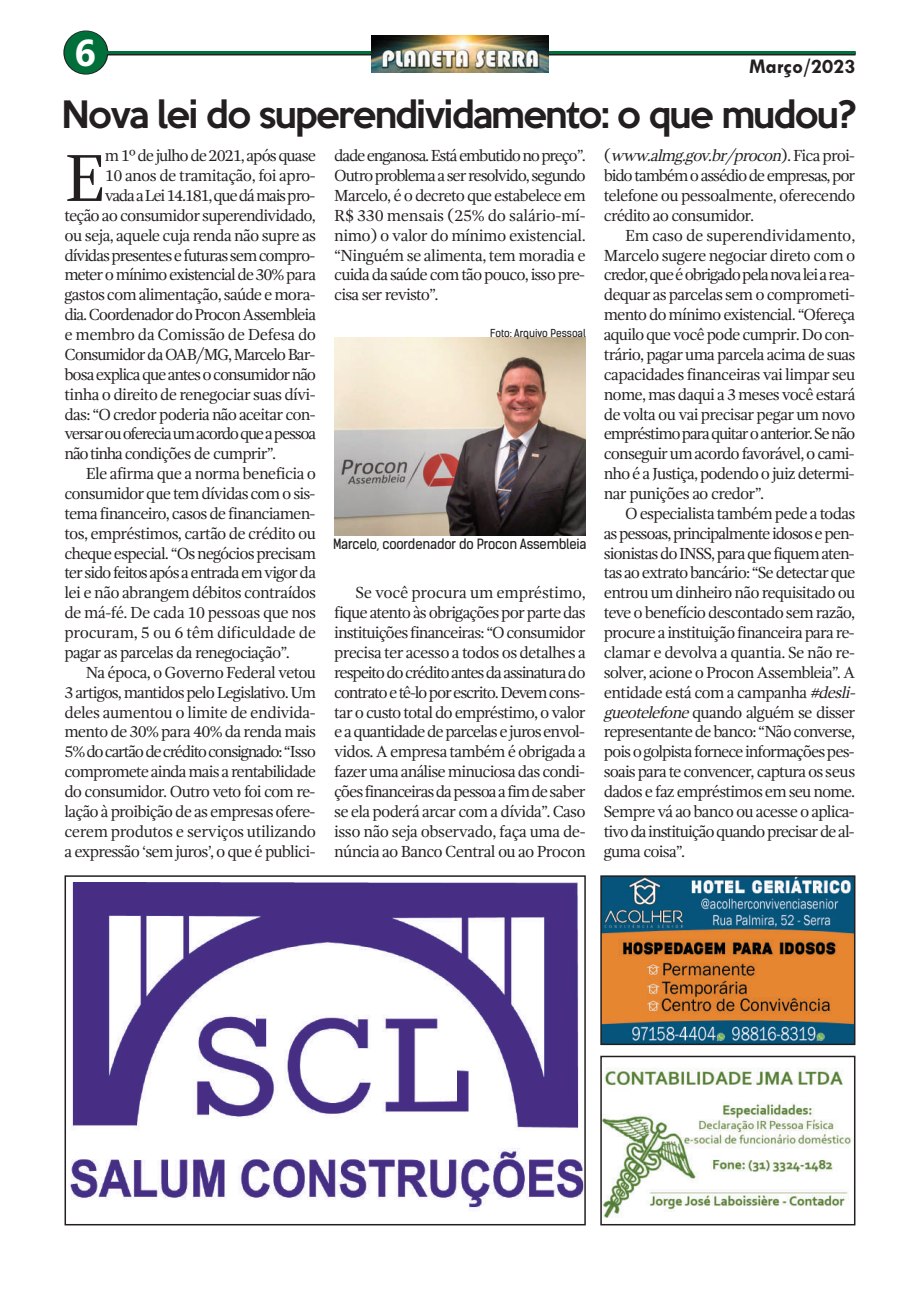
<style>
.page{position:relative;width:920px;height:1290px;background:#fff}
.page>*{position:absolute;margin:0;border:0;box-sizing:border-box;transform-origin:0 0}
.t1{font:68.4px "Gandhi Serif";color:#231f20}
.t2{font:700 37.5px "Ebrima";color:#fff}
.t3{font:500 34.5px "Keep Calm";letter-spacing:-.045em;color:#231f20}
.t4{font:700 21px "Tw Cen";color:#231f20}
.t5{font:16.5px/19.8px "Gandhi Serif";letter-spacing:-.055em;color:#231f20;text-align:justify}
.t6{font:16.5px "Gandhi Serif";letter-spacing:-.035em;color:#231f20}
.t7{font:16.5px "Gandhi Serif";letter-spacing:-.075em;color:#231f20}
.t8{font:16.5px "Gandhi Serif";letter-spacing:-.03em;color:#231f20}
.t9{font:16.5px "Gandhi Serif";letter-spacing:-.025em;color:#231f20}
.t10{font:16.5px "Gandhi Serif";letter-spacing:-.08em;color:#231f20}
.t11{font:16.5px "Gandhi Serif";letter-spacing:-.015em;color:#231f20}
.t12{font:13.5px "Kelson Sans";letter-spacing:-.015em;color:#231f20}
.t13{font:10.5px "Kelson Sans";color:#231f20}
.s1{font-style:italic}
</style>
<div class="page">
<svg style="left:63px;top:31px;width:45px;height:44px"></svg>
<hr style="left:98px;top:52px;width:757px;height:3px;background:#231f20">
<hr style="left:94px;top:51px;width:761px;height:3px;background:#016f3a">
<div style="left:65px;top:31px;width:42px;height:43px;background:#016f3a;border-radius:50%"></div>
<img style="left:372px;top:35px;width:176px;height:38px">
<img style="left:334px;top:338px;width:252px;height:197px">
<img style="left:603px;top:878px;width:249px;height:164px">
<div style="left:600px;top:875px;width:255px;height:170px;border:2px solid #231f20"></div>
<img style="left:70px;top:883px;width:513px;height:328px">
<div style="left:65px;top:875px;width:521px;height:350px;border:2px solid #231f20"></div>
<img style="left:603px;top:1068px;width:248px;height:150px">
<div style="left:600px;top:1056px;width:255px;height:169px;border:2px solid #231f20"></div>
<h2 class="t2" style="left:75px;top:31px;width:23px">6</h2>
<p class="t4" style="left:749px;top:54px;width:108px">Março/2023</p>
<h3 class="t3" style="left:62px;top:84px;width:797px">Nova lei do superendividamento: o que mudou?</h3>
<h1 class="t1" style="left:65px;top:151px;width:43px">E</h1>
<p class="t5" style="left:105px;top:147px;width:213px">m 1º de julho de 2021, após quase</p>
<p class="t5" style="left:604px;top:147px;width:253px">( <span class="s1">www.almg.gov.br/procon</span>) . F i c a p r o i - bidotambémoassédiodeempresas,por telefone ou pessoalmente, oferecendo crédito ao consumidor.</p>
<p class="t5" style="left:604px;top:227px;width:253px;text-indent:21px">Em caso de superendividamento, Marcelo sugere negociar direto com o credor,queéobrigadopelanovaleiarea&shy;dequar as parcelas sem o comprometi&shy;mento do mínimo existencial. “Ofereça aquilo que você pode cumprir. Do con&shy;trário, pagar uma parcela acima de suas capacidades financeiras vai limpar seu nome, mas daqui a 3 meses você estará de volta ou vai precisar pegar um novo empréstimoparaquitaroanterior.Senão conseguir um acordo favorável, o cami&shy;nho é a Justiça, podendo o juiz determi&shy;nar punições ao credor”.</p>
<p class="t5" style="left:604px;top:505px;width:256px;text-align:left;text-indent:21px">O especialista também pede a todas as pessoas, principalmente idosos e pen&shy;sionistas do INSS, para que fiquem aten&shy;tas ao extrato bancário: “Se detectar que entrou um dinheiro não requisitado ou teve o benefício descontado sem razão, procure a instituição financeira para re&shy;clamar e devolva a quantia. Se não re&shy;solver, acione o Procon Assembleia”. A entidade está com a campanha <span class="s1">#desli&shy;gueotelefone</span>quando alguém se disser representante de banco: “Não converse, pois o golpista fornece informações pes&shy;soais para te convencer, captura os seus dados e faz empréstimos em seu nome.<br>Sempre vá ao banco ou acesse o aplica&shy;tivo da instituição quando precisar de al&shy;guma coisa”.</p>
<p class="t5" style="left:334px;top:147px;width:253px">dadeenganosa.Estáembutidonopreço”.<br>Outroproblemaaserresolvido,segundo Marcelo, é o decreto que estabelece em R$ 330 mensais (25% do salário-mí&shy;nimo) o valor do mínimo existencial. “Ninguém se alimenta, tem moradia e cuida da saúde com tão pouco, isso pre&shy;cisa ser revisto”.</p>
<p class="t6" style="left:105px;top:169px;width:212px">10 anos de tramitação, foi apro-</p>
<p class="t7" style="left:105px;top:189px;width:212px">vadaaLei14.181,quedámaispro-</p>
<p class="t5" style="left:65px;top:207px;width:253px">teção ao consumidor superendividado,</p>
<p class="t6" style="left:65px;top:228px;width:253px">ou seja, aquele cuja renda não supre as</p>
<p class="t5" style="left:65px;top:246px;width:252px">dívidaspresentesefuturassemcompro-</p>
<p class="t5" style="left:65px;top:266px;width:253px">meter o mínimo existencial de 30% para</p>
<p class="t5" style="left:65px;top:286px;width:253px">gastos com alimentação, saúde e mora-</p>
<p class="t5" style="left:65px;top:306px;width:253px">dia.CoordenadordoProconAssembleia</p>
<p class="t9" style="left:65px;top:328px;width:253px">e membro da Comissão de Defesa do</p>
<p class="t5" style="left:65px;top:346px;width:252px">Consumidor da OAB/MG, Marcelo Bar-</p>
<p class="t5" style="left:65px;top:366px;width:253px">bosaexplicaqueantesoconsumidornão</p>
<p class="t5" style="left:65px;top:386px;width:252px">tinha o direito de renegociar suas dívi-</p>
<p class="t5" style="left:65px;top:405px;width:252px">das: “O credor poderia não aceitar con-</p>
<p class="t10" style="left:65px;top:427px;width:253px">versarouofereciaumacordoqueapessoa</p>
<p class="t5" style="left:65px;top:445px;width:213px">nãotinha condições de cumprir”.</p>
<p class="t6" style="left:86px;top:467px;width:232px">Ele afirma que a norma beneficia o</p>
<p class="t5" style="left:65px;top:485px;width:252px">consumidor que tem dívidas com o sis-</p>
<p class="t5" style="left:65px;top:505px;width:252px">tema financeiro, casos de financiamen-</p>
<p class="t5" style="left:65px;top:525px;width:253px">tos, empréstimos, cartão de crédito ou</p>
<p class="t5" style="left:65px;top:544px;width:253px">cheque especial. “Os negócios precisam</p>
<p class="t5" style="left:65px;top:564px;width:253px">tersidofeitosapósaentradaemvigorda</p>
<p class="t5" style="left:65px;top:584px;width:253px">lei e não abrangem débitos contraídos</p>
<p class="t8" style="left:65px;top:606px;width:253px">de má-fé. De cada 10 pessoas que nos</p>
<p class="t11" style="left:65px;top:626px;width:253px">procuram, 5 ou 6 têm dificuldade de</p>
<p class="t5" style="left:65px;top:644px;width:227px">pagar as parcelas da renegociação”.</p>
<p class="t5" style="left:86px;top:664px;width:232px">Na época, o Governo Federal vetou</p>
<p class="t5" style="left:65px;top:684px;width:253px">3 artigos, mantidos pelo Legislativo. Um</p>
<p class="t8" style="left:65px;top:705px;width:253px">deles aumentou o limite de endivida-</p>
<p class="t5" style="left:65px;top:723px;width:253px">mento de 30% para 40% da renda mais</p>
<p class="t7" style="left:65px;top:745px;width:253px">5%docartãodecréditoconsignado:“Isso</p>
<p class="t5" style="left:65px;top:763px;width:253px">compromete ainda mais a rentabilidade</p>
<p class="t5" style="left:65px;top:783px;width:252px">do consumidor. Outro veto foi com re-</p>
<p class="t5" style="left:65px;top:803px;width:252px">lação à proibição de as empresas ofere-</p>
<p class="t9" style="left:65px;top:825px;width:253px">cerem produtos e serviços utilizando</p>
<p class="t5" style="left:65px;top:842px;width:253px">a expressão ‘sem juros’, o que é publici-</p>
<p class="t13" style="left:490px;top:329px;width:97px">Foto: Arquivo Pessoal</p>
<p class="t12" style="left:333px;top:539px;width:255px">Marcelo, coordenador do Procon Assembleia</p>
<p class="t5" style="left:334px;top:584px;width:253px;text-indent:21px">Se você procura um empréstimo, fique atento às obrigações por parte das instituições financeiras: “O consumidor precisa ter acesso a todos os detalhes a respeitodocréditoantesdaassinaturado contratoetê-loporescrito.Devemcons&shy;tar o custo total do empréstimo, o valor e a quantidade de parcelas e juros envol&shy;vidos. A empresa também é obrigada a fazer uma análise minuciosa das condi&shy;çõesfinanceirasdapessoaafimdesaber se ela poderá arcar com a dívida”. Caso isso não seja observado, faça uma de&shy;núncia ao Banco Central ou ao Procon</p>
</div>
